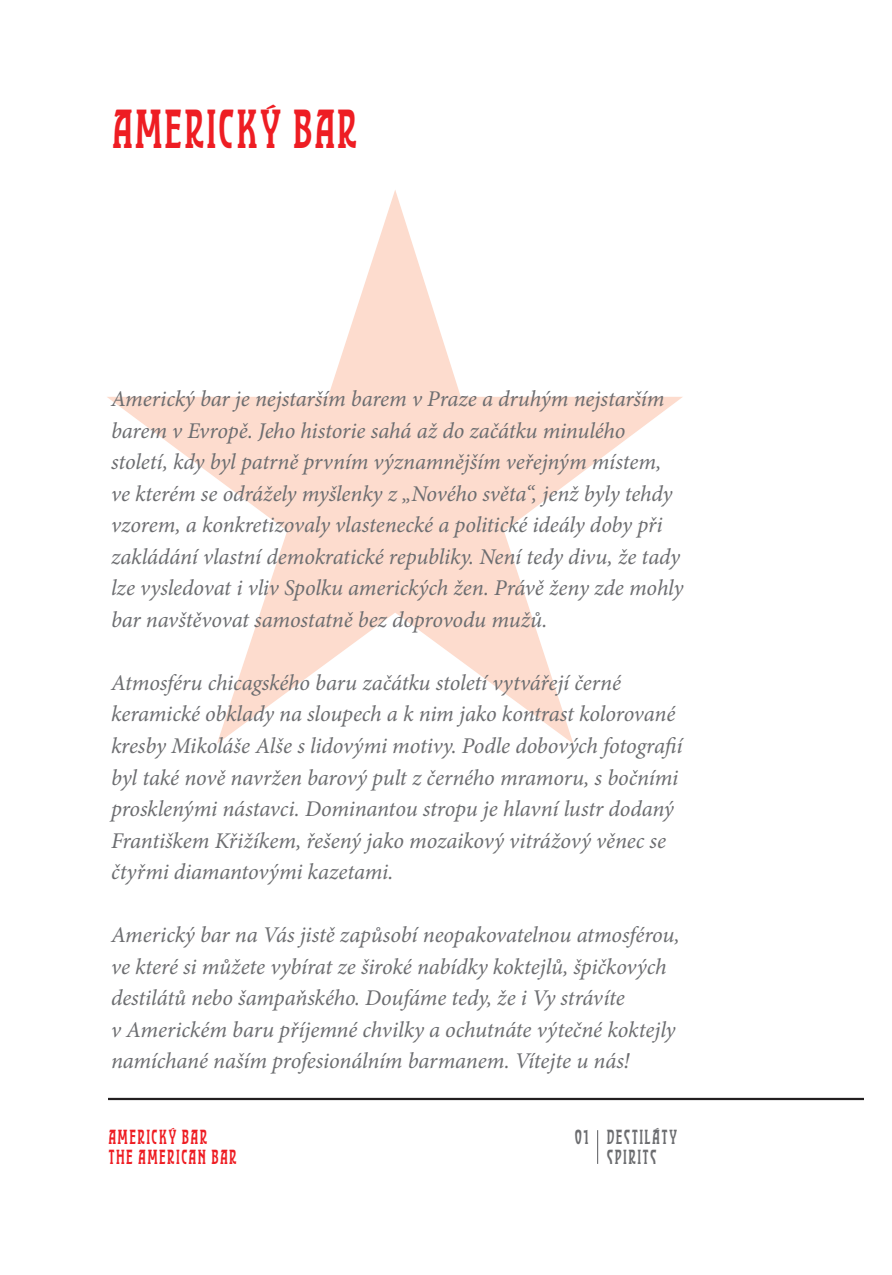
<style>
.page{position:relative;width:892px;height:1275px;background:#fff}
.page>*{position:absolute;margin:0;border:0;box-sizing:border-box;transform-origin:0 0}
.t1{font:48.38px "TC Obecni Dum";color:#ee1d23}
.t2{font:italic 22.5px/31.5px "Minion Pro";letter-spacing:-.01em;color:#6c6d70}
.t3{font:18px/20.2px "TC Obecni Dum";letter-spacing:.04em;color:#ee1d23}
.t4{font:18px/20.2px "TC Obecni Dum";letter-spacing:.04em;color:#6c6d70}
</style>
<div class="page">
<hr style="left:597px;top:1130px;width:1px;height:33px;background:#6c6d70">
<hr style="left:108px;top:1097px;width:756px;height:3px;background:#231f20">
<svg style="left:107px;top:190px;width:576px;height:554px"></svg>
<div style="left:433px;top:4px;width:26px;height:26px;border:3px solid #fff;border-radius:50%"></div>
<hr style="left:432px;top:15px;width:27px;height:3px;background:#fff">
<hr style="left:444px;top:3px;width:3px;height:27px;background:#fff">
<div style="left:433px;top:1245px;width:26px;height:25px;border:3px solid #fff;border-radius:50%"></div>
<hr style="left:432px;top:1256px;width:27px;height:3px;background:#fff">
<div style="left:438px;top:1249px;width:16px;height:17px;border:3px solid #fff;border-radius:50%"></div>
<div style="left:4px;top:625px;width:26px;height:25px;border:3px solid #fff;border-radius:50%"></div>
<div style="left:9px;top:629px;width:16px;height:16px;border:3px solid #fff;border-radius:50%"></div>
<svg style="left:10px;top:630px;width:14px;height:14px"></svg>
<div style="left:862px;top:625px;width:26px;height:25px;border:3px solid #fff;border-radius:50%"></div>
<hr style="left:873px;top:624px;width:3px;height:27px;background:#fff">
<div style="left:867px;top:629px;width:16px;height:16px;border:3px solid #fff;border-radius:50%"></div>
<h1 class="t1" style="left:111px;top:104px;width:249px">AMERICKÝ BAR</h1>
<p class="t2" style="left:111px;top:383px;width:574px">Americký bar je nejstarším barem v Praze a druhým nejstarším barem v Evropě. Jeho historie sahá až do začátku minulého století, kdy byl patrně prvním významnějším veřejným místem, ve kterém se odrážely myšlenky z „Nového světa“, jenž byly tehdy vzorem, a konkretizovaly vlastenecké a politické ideály doby při zakládání vlastní demokratické republiky. Není tedy divu, že tady lze vysledovat i vliv Spolku amerických žen. Právě ženy zde mohly bar navštěvovat samostatně bez doprovodu mužů.</p>
<p class="t2" style="left:111px;top:667px;width:573px">Atmosféru chicagského baru začátku století vytvářejí černé keramické obklady na sloupech a k nim jako kontrast kolorované kresby Mikoláše Alše s lidovými motivy. Podle dobových fotografií byl také nově navržen barový pult z černého mramoru, s bočními prosklenými nástavci. Dominantou stropu je hlavní lustr dodaný Františkem Křižíkem, řešený jako mozaikový vitrážový věnec se čtyřmi diamantovými kazetami.</p>
<p class="t2" style="left:111px;top:919px;width:570px">Americký bar na Vás jistě zapůsobí neopakovatelnou atmosférou, ve které si můžete vybírat ze široké nabídky koktejlů, špičkových destilátů nebo šampaňského. Doufáme tedy, že i Vy strávíte<br>v Americkém baru příjemné chvilky a ochutnáte výtečné koktejly namíchané naším profesionálním barmanem. Vítejte u nás!</p>
<p class="t3" style="left:108px;top:1126px;width:131px">AMERICKÝ BAR<br>THE AMERICAN BAR</p>
<p class="t4" style="left:606px;top:1126px;width:73px;text-indent:-32px">01 DESTILÁTY<br>SPIRITS</p>
</div>
